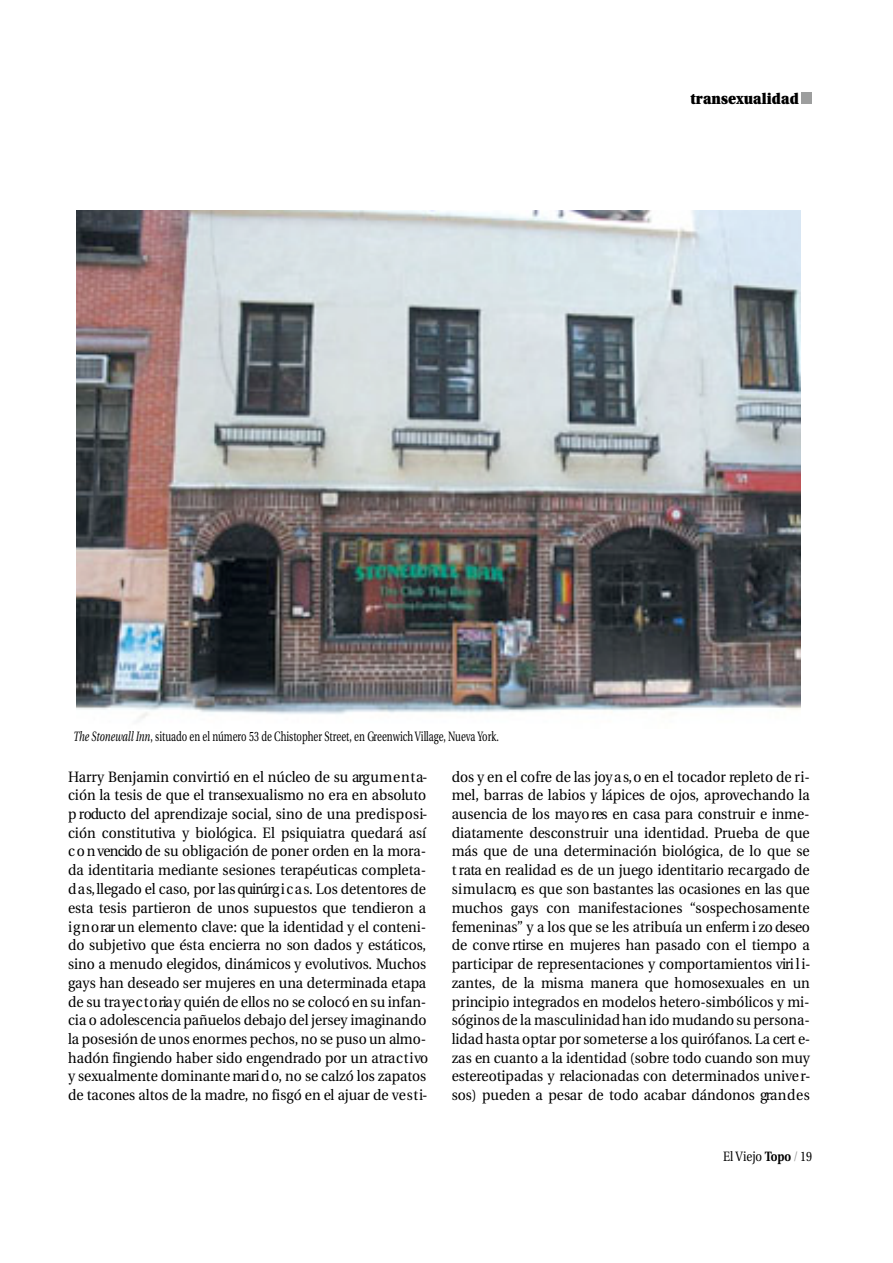
<style>
.page{position:relative;width:893px;height:1263px;background:#fff}
.page>*{position:absolute;margin:0;border:0;box-sizing:border-box;transform-origin:0 0}
.t1{font:15px/18.8px "Utopia";color:#000;scale:.93 1}
.t2{font:900 15px "Utopia";color:#000;scale:.9 1}
.t3{font:13.5px "Utopia";color:#000;scale:.7 1}
.t4{font:13.5px "Utopia";color:#000;scale:.85 1}
.s1{font-style:italic}
.s2{font-weight:700}
.s3{color:#9d9e9e}
</style>
<div class="page">
<div style="left:801px;top:93px;width:10px;height:11px;background:#9d9e9e"></div>
<img style="left:76px;top:210px;width:724px;height:509px">
<p class="t2" style="left:690px;top:93px;width:122px">t r a n s e x u a l i d a d</p>
<p class="t3" style="left:73px;top:731px;width:609px"><span class="s1">The Stonewall Inn</span>, situado en el número 53 de Chistopher Street, en Greenwich Village, Nueva York.</p>
<p class="t1" style="left:68px;top:768px;width:388px">Ha r ry Benjamin convirtió en el núcleo de su arg u m e n t a&shy;ción la tesis de que el transexualismo no era en absoluto p roducto del aprendizaje social, sino de una pre d i s p o s i&shy;ción constitutiva y biológica. El psiquiatra quedará así c o n vencido de su obligación de poner orden en la mora&shy;da identitaria mediante sesiones terapéuticas completa&shy;d a s, llegado el caso, por las quirúrg i c a s. Los detentores de esta tesis part ie ron de unos supuestos que tendieron a i g n o rar un elemento clave: que la identidad y el conteni&shy;do subjetivo que ésta encierra no son dados y estáticos, sino a menudo elegidos, dinámicos y evo lu t ivo s. Mu c h o s gays han deseado ser mujeres en una determinada etapa de su tra ye c t o ria y quién de ellos no se colocó en su infan&shy;cia o adolescencia pañuelos debajo del jersey imaginando la posesión de unos enormes pechos, no se puso un almo&shy;hadón fingiendo haber sido engendrado por un atra c t i vo y sexualmente dominante mari d o, no se calzó los zapatos de tacones altos de la madre, no fisgó en el ajuar de ve s t i-</p>
<p class="t1" style="left:451px;top:768px;width:387px;text-align:justify">dos y en el cofre de las joy a s, o en el tocador repleto de ri&shy;mel, barras de labios y lápices de ojos, aprovechando la ausencia de los mayo res en casa para construir e inme&shy;diatamente desconstruir una identidad. Prueba de que más que de una determinación biológica, de lo que se t rata en realidad es de un juego identitario re c a rgado de s i m u la c ro, es que son bastantes las ocasiones en las que muchos gays con manifestaciones “s o s p e c h o s a m e n t e fe m e n in a s” y a los que se les atribuía un enferm i zo deseo de conve rtirse en mujeres han pasado con el tiempo a p a rticipar de re p resentaciones y comportamientos viri l i&shy;z a n t e s, de la misma manera que homosexuales en un p rincipio integrados en modelos hetero-simbólicos y mi&shy;sóginos de la masculinidad han ido mudando su persona&shy;lidad hasta optar por someterse a los quirófanos. La cert e&shy;zas en cuanto a la identidad (sobre todo cuando son muy e s t e reotipadas y relacionadas con determinados unive r&shy;sos) pueden a pesar de todo acabar dándonos gra n d e s</p>
<p class="t4" style="left:723px;top:1151px;width:106px">El Viejo <span class="s2">Topo</span> <span class="s3">/</span> 19</p>
</div>
